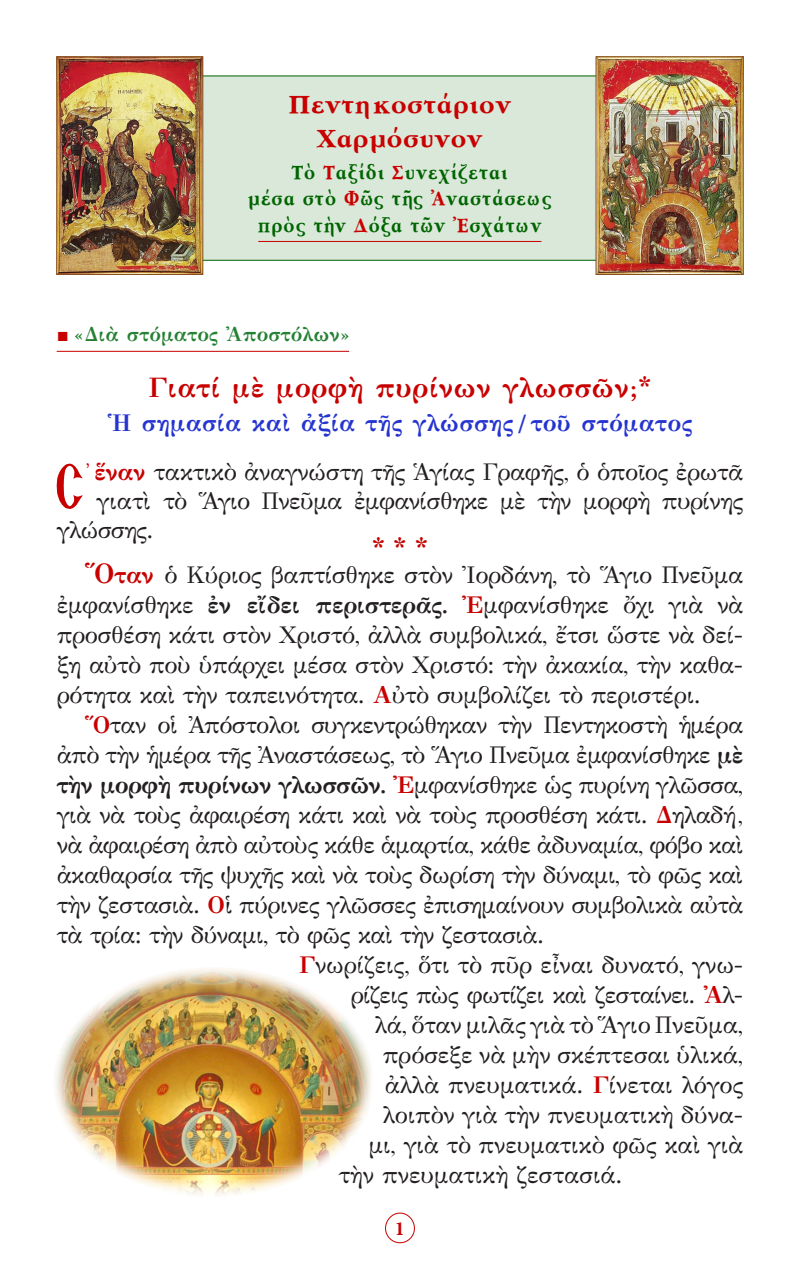
<style>
.page{position:relative;width:800px;height:1270px;background:#fff}
.page>*{position:absolute;margin:0;border:0;box-sizing:border-box;transform-origin:0 0}
.t1{font:65px "BYZIMAK";color:#c80000}
.t2{font:700 28px "GFS Didot";letter-spacing:.02em;color:#c80000}
.t3{font:28px "Sk Garamond Pol Uni W Bold";color:#c80000}
.Asteriskoi{font:28px "CTOS New Times Bold Test 1";color:#c80000}
.t4{font:24px/30px "GFS Didot";letter-spacing:-.01em;color:#231f20;text-align:justify}
.t5{font:700 24px "GFS Didot";letter-spacing:.02em;color:#2534d0}
.t6{font:22px "Sk Garamond Pol Uni W Bold";letter-spacing:.03em;color:#006400;scale:.9 1}
.t7{font:700 20px "GFS Didot";letter-spacing:.01em;color:#258134}
.t8{font:700 20px "Minion Pro";color:#c80000}
.s1{color:#c80000}
.s2{font-family:"Times New Roman";font-weight:400;color:#c80000}
.s3{font-family:"CTOS New Times Bold Test 1";font-weight:400}
.s4{font-family:"BYZIMAK";color:#c80000}
.s5{font-weight:700;color:#c80000}
.s6{font-weight:700;font-size:28px;color:#c80000}
.s7{font-weight:700}
</style>
<div class="page">
<div style="left:385px;top:1213px;width:30px;height:30px;border:1px solid #c80000;border-radius:50%"></div>
<hr style="left:57px;top:351px;width:292px;height:1px;background:#c80000">
<div style="left:195px;top:75px;width:411px;height:186px;background:#d9e8d9;border:1px solid #006400"></div>
<hr style="left:258px;top:241px;width:283px;height:1px;background:#c80000">
<img style="left:58px;top:58px;width:143px;height:215px">
<div style="left:56px;top:56px;width:147px;height:219px;border:1px solid #884e1c"></div>
<img style="left:597px;top:58px;width:145px;height:215px">
<div style="left:595px;top:56px;width:149px;height:219px;border:1px solid #884e1c"></div>
<img style="left:55px;top:968px;width:317px;height:227px">
<p class="t3" style="left:288px;top:87px;width:225px">Πεντηκοστάριον</p>
<p class="t3" style="left:317px;top:120px;width:168px">Χαρμόσυνον</p>
<p class="t6" style="left:292px;top:158px;width:242px">Τὸ <span class="s1">Τ</span>αξίδι <span class="s1">Σ</span>υνεχίζεται</p>
<p class="t6" style="left:248px;top:184px;width:339px">μέσα στὸ <span class="s1">Φ</span>ῶς τῆς <span class="s1">Ἀ</span>ναστάσεως</p>
<p class="t6" style="left:258px;top:211px;width:317px">πρὸς τὴν <span class="s1">Δ</span>όξα τῶν <span class="s1">Ἐ</span>σχάτων</p>
<p class="t7" style="left:57px;top:318px;width:294px"><span class="s2">■</span> «Διὰ στόματος Ἀποστόλων»</p>
<p class="t2" style="left:148px;top:365px;width:505px">Γιατί μὲ μορφὴ πυρίνων γλωσσῶν;<span class="s3">*</span></p>
<p class="t5" style="left:108px;top:404px;width:586px">Ἡ σημασία καὶ ἀξία τῆς γλώσσης / τοῦ στόματος</p>
<p class="t1" style="left:55px;top:448px;width:31px">Σ</p>
<p class="t4" style="left:84px;top:455px;width:660px"><span class="s4">᾿</span> <span class="s5">ἕναν</span> τακτικὸ ἀναγνώστη τῆς Ἁγίας Γραφῆς, ὁ ὁποῖος ἐρωτᾶ</p>
<p class="t4" style="left:57px;top:485px;width:688px;line-height:28.8px;text-indent:40px">γιατὶ τὸ Ἅγιο Πνεῦμα ἐμφανίσθηκε μὲ τὴν μορφὴ πυρίνης γλώσσης.</p>
<p class="Asteriskoi" style="left:371px;top:531px;width:59px">* * *</p>
<p class="t4" style="left:57px;top:559px;width:688px;text-indent:28px"><span class="s6">Ὅ</span><span class="s5">ταν</span> ὁ Κύριος βαπτίσθηκε στὸν Ἰορδάνη, τὸ Ἅγιο Πνεῦμα ἐμφανίσθηκε <span class="s7">ἐν εἴδει περιστερᾶς.</span> <span class="s5">Ἐ</span>μφανίσθηκε ὄχι γιὰ νὰ προσθέση κάτι στὸν Χριστό, ἀλλὰ συμβολικά, ἔτσι ὥστε νὰ δεί&shy;ξη αὐτὸ ποὺ ὑπάρχει μέσα στὸν Χριστό: τὴν ἀκακία, τὴν καθα&shy;ρότητα καὶ τὴν ταπεινότητα. <span class="s5">Α</span>ὐτὸ συμβολίζει τὸ περιστέρι.</p>
<p class="t4" style="left:57px;top:709px;width:688px;text-indent:28px"><span class="s5">Ὅ</span>ταν οἱ Ἀπόστολοι συγκεντρώθηκαν τὴν Πεντηκοστὴ ἡμέρα ἀπὸ τὴν ἡμέρα τῆς Ἀναστάσεως, τὸ Ἅγιο Πνεῦμα ἐμφανίσθηκε <span class="s7">μὲ τὴν μορφὴ πυρίνων γλωσσῶν.</span> <span class="s5">Ἐ</span>μφανίσθηκε ὡς πυρίνη γλῶσσα, γιὰ νὰ τοὺς ἀφαιρέση κάτι καὶ νὰ τοὺς προσθέση κάτι. <span class="s5">Δ</span>ηλαδή, νὰ ἀφαιρέση ἀπὸ αὐτοὺς κάθε ἁμαρτία, κάθε ἀδυναμία, φόβο καὶ ἀκαθαρσία τῆς ψυχῆς καὶ νὰ τοὺς δωρίση τὴν δύναμι, τὸ φῶς καὶ τὴν ζεστασιὰ. <span class="s5">Ο</span>ἱ πύρινες γλῶσσες ἐπισημαίνουν συμβολικὰ αὐτὰ τὰ τρία: τὴν δύναμι, τὸ φῶς καὶ τὴν ζεστασιὰ.</p>
<p class="t4" style="left:299px;top:949px;width:446px;text-align:right"><span class="s5">Γ</span>νωρίζεις, ὅτι τὸ πῦρ εἶναι δυνατό, γνω&shy;ρίζεις πὼς φωτίζει καὶ ζεσταίνει. <span class="s5">Ἀ</span>λ-</p>
<p class="t4" style="left:375px;top:1009px;width:370px">λά, ὅταν μιλᾶς γιὰ τὸ Ἅγιο Πνεῦμα,</p>
<p class="t4" style="left:383px;top:1039px;width:362px">πρόσεξε νὰ μὴν σκέπτεσαι ὑλικά,</p>
<p class="t4" style="left:385px;top:1069px;width:360px">ἀλλὰ πνευματικά. <span class="s5">Γ</span>ίνεται λόγος</p>
<p class="t4" style="left:383px;top:1099px;width:362px">λοιπὸν γιὰ τὴν πνευματικὴ δύνα-</p>
<p class="t4" style="left:369px;top:1129px;width:376px">μι, γιὰ τὸ πνευματικὸ φῶς καὶ γιὰ</p>
<p class="t4" style="left:339px;top:1159px;width:285px">τὴν πνευματικὴ ζεστασιά.</p>
<p class="t8" style="left:395px;top:1214px;width:11px">1</p>
</div>
